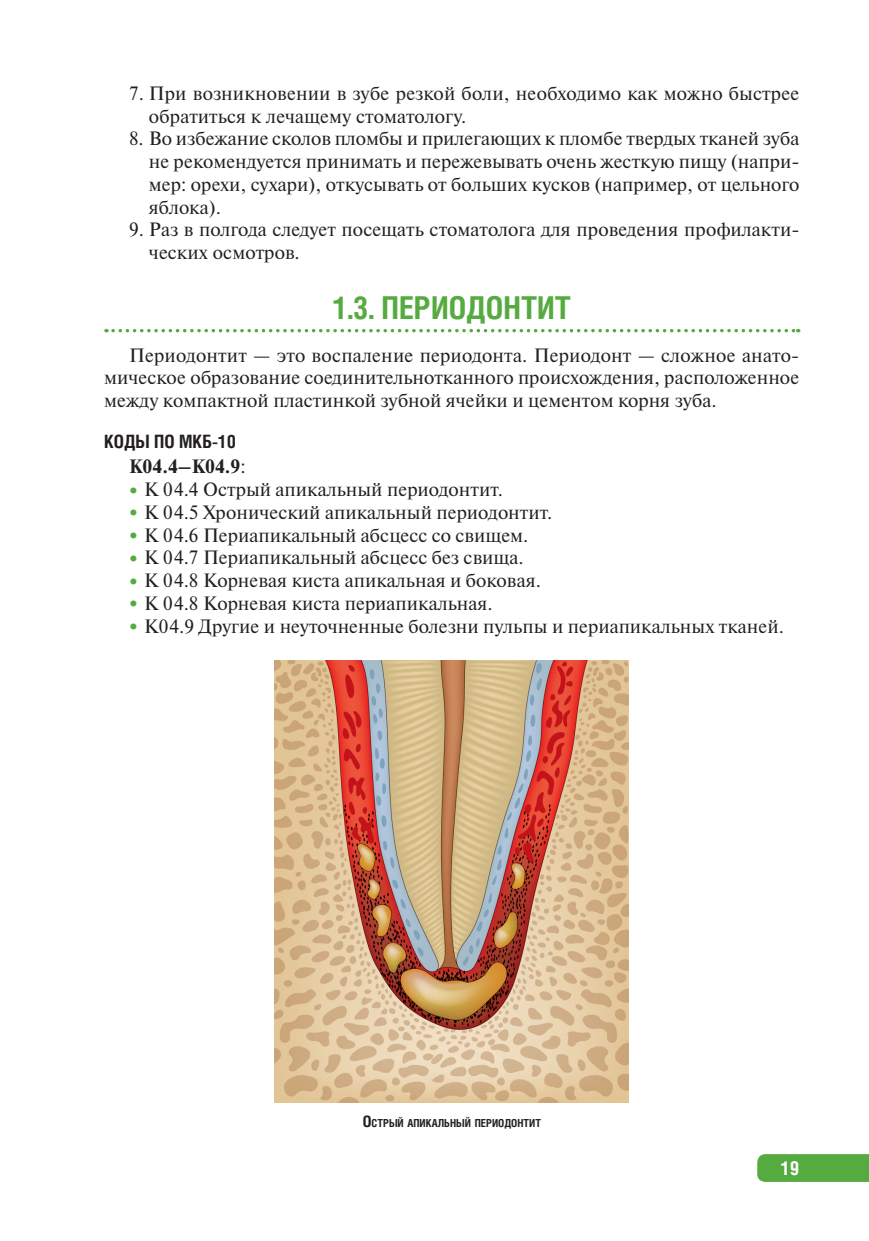
<style>
.page{position:relative;width:869px;height:1241px;background:#fff}
.page>*{position:absolute;margin:0;border:0;box-sizing:border-box;transform-origin:0 0}
.t1{font:700 31.5px "Helios Cond";color:#56ab40}
.t2{font:19.25px/22.8px "Newton";color:#231f20}
.t3{font:700 19.25px "Newton";color:#231f20}
.t4{font:700 19.25px "Helios Cond";color:#fff}
.t5{font:700 18.38px "Helios Cond";color:#231f20}
.t6{font:700 11.03px "Helios Cond";color:#231f20}
.s1{font-weight:400}
.s2{font-size:26.25px;color:#56ab40}
.s3{font-size:15.75px}
</style>
<div class="page">
<div style="left:757px;top:1154px;width:111px;height:27px;background:#56ab40"></div>
<svg style="left:113px;top:329px;width:685px;height:3px"></svg>
<img style="left:275px;top:660px;width:353px;height:442px">
<p class="t2" style="left:149px;top:83px;width:651px;text-indent:-20px">7. При возникновении в зубе резкой боли, необходимо как можно быстрее обратиться к лечащему стоматологу.</p>
<p class="t2" style="left:149px;top:129px;width:651px;text-align:justify;text-indent:-20px">8. Во избежание сколов пломбы и прилегающих к пломбе твердых тканей зуба не рекомендуется принимать и пережевывать очень жесткую пищу (напри&shy;мер: орехи, сухари), откусывать от больших кусков (например, от цельного яблока).</p>
<p class="t2" style="left:149px;top:220px;width:651px;text-indent:-20px">9. Раз в полгода следует посещать стоматолога для проведения профилакти&shy;ческих осмотров.</p>
<h1 class="t1" style="left:332px;top:296px;width:240px">1.3. ПЕРИОДОНТИТ</h1>
<p class="t2" style="left:104px;top:345px;width:696px;text-align:justify;text-indent:25px">Периодонтит — это воспаление периодонта. Периодонт — сложное анато&shy;мическое образование соединительнотканного происхождения, расположенное между компактной пластинкой зубной ячейки и цементом корня зуба.</p>
<p class="t5" style="left:104px;top:435px;width:133px">КОДЫ ПО МКБ-10</p>
<p class="t3" style="left:129px;top:459px;width:118px">К04.4–К04.9<span class="s1">:</span></p>
<p class="t2" style="left:124px;top:479px;width:380px"><span class="s2">•</span>К 04.4 Острый апикальный периодонтит.</p>
<p class="t2" style="left:124px;top:502px;width:429px"><span class="s2">•</span>К 04.5 Хронический апикальный периодонтит.</p>
<p class="t2" style="left:124px;top:525px;width:405px"><span class="s2">•</span>К 04.6 Периапикальный абсцесс со свищем.</p>
<p class="t2" style="left:124px;top:547px;width:401px"><span class="s2">•</span>К 04.7 Периапикальный абсцесс без свища.</p>
<p class="t2" style="left:124px;top:570px;width:418px"><span class="s2">•</span>К 04.8 Корневая киста апикальная и боковая.</p>
<p class="t2" style="left:124px;top:593px;width:370px"><span class="s2">•</span>К 04.8 Корневая киста периапикальная.</p>
<p class="t2" style="left:124px;top:616px;width:661px"><span class="s2">•</span>K04.9 Другие и неуточненные болезни пульпы и периапикальных тканей.</p>
<p class="t6" style="left:362px;top:1118px;width:180px"><span class="s3">О</span>СТРЫЙ АПИКАЛЬНЫЙ ПЕРИОДОНТИТ</p>
<p class="t4" style="left:780px;top:1160px;width:20px">19</p>
</div>
